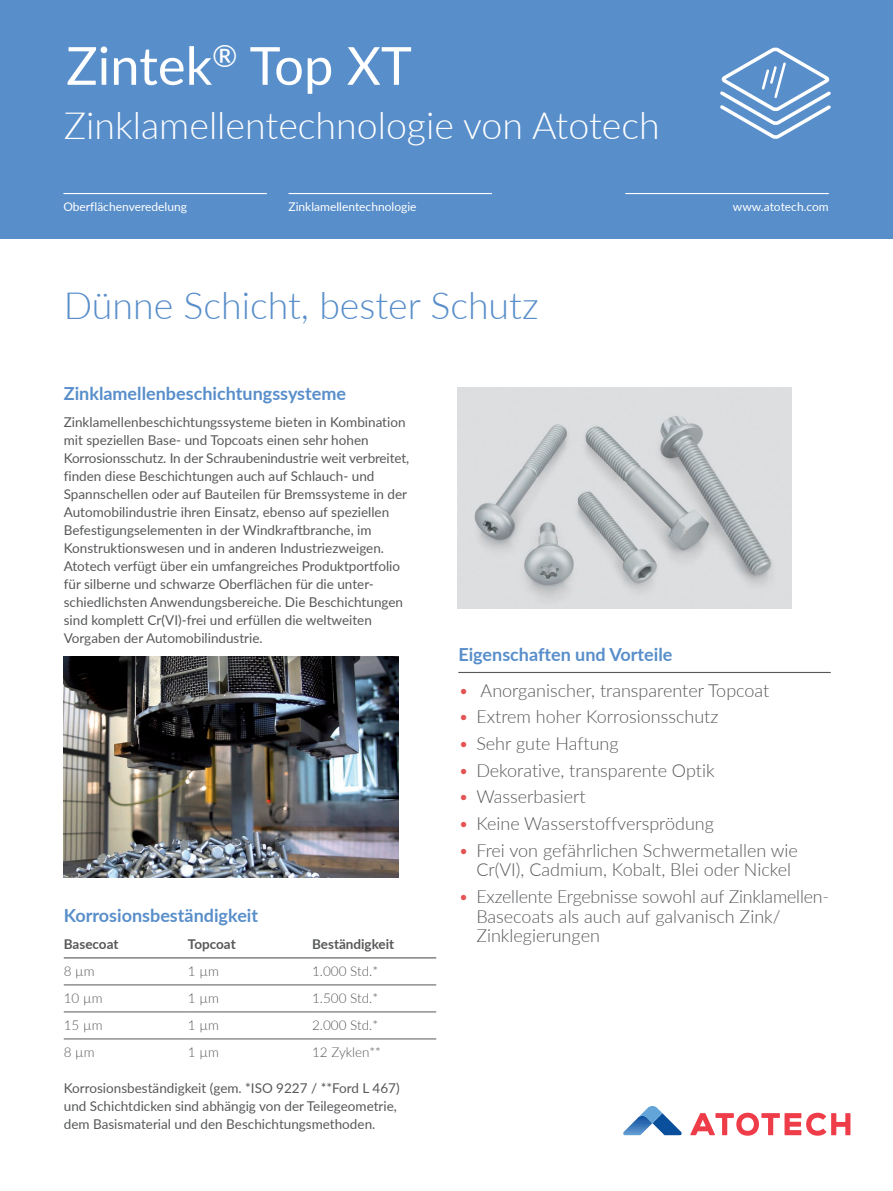
<style>
.page{position:relative;width:893px;height:1191px;background:#fff}
.page>*{position:absolute;margin:0;border:0;box-sizing:border-box;transform-origin:0 0}
.t1{font:52.5px "Lato";color:#fff}
.t2{font:300 37.5px "Lato";color:#fff}
.t3{font:300 37.5px "Lato";color:#588eca}
.t4{font:300 18px/19.5px "Lato";color:#57585a}
.t5{font:700 18px "Lato";color:#588eca}
.t6{font:13.5px/18px "Lato";color:#57585a}
.t7{font:300 13.5px "Lato";color:#57585a}
.t8{font:700 13.5px "Lato";color:#57585a}
.t9{font:12px "Lato";color:#fff}
.s1{color:#e45454}
</style>
<div class="page">
<svg style="left:690px;top:1112px;width:160px;height:23px"></svg>
<svg style="left:623px;top:1106px;width:59px;height:29px"></svg>
<img style="left:64px;top:656px;width:334px;height:221px">
<hr style="left:458px;top:672px;width:373px;height:1px;background:#57585a">
<img style="left:457px;top:387px;width:335px;height:222px">
<div style="left:0;top:0;width:893px;height:238px;background:#588eca"></div>
<hr style="left:63px;top:193px;width:204px;height:1px;background:#fff">
<hr style="left:289px;top:193px;width:203px;height:1px;background:#fff">
<hr style="left:625px;top:193px;width:204px;height:1px;background:#fff">
<svg style="left:720px;top:47px;width:111px;height:92px"></svg>
<hr style="left:64px;top:957px;width:124px;height:1px;background:#57585a">
<hr style="left:188px;top:957px;width:124px;height:1px;background:#57585a">
<hr style="left:312px;top:957px;width:124px;height:1px;background:#57585a">
<hr style="left:64px;top:984px;width:124px;height:1px;background:#57585a">
<hr style="left:188px;top:984px;width:124px;height:1px;background:#57585a">
<hr style="left:312px;top:984px;width:124px;height:1px;background:#57585a">
<hr style="left:64px;top:1011px;width:124px;height:1px;background:#57585a">
<hr style="left:188px;top:1011px;width:124px;height:1px;background:#57585a">
<hr style="left:312px;top:1011px;width:124px;height:1px;background:#57585a">
<hr style="left:64px;top:1038px;width:124px;height:1px;background:#57585a">
<hr style="left:188px;top:1038px;width:124px;height:1px;background:#57585a">
<hr style="left:312px;top:1038px;width:124px;height:1px;background:#57585a">
<h1 class="t1" style="left:66px;top:28px;width:347px">Zintek<sup>®</sup> Top XT</h1>
<h2 class="t2" style="left:64px;top:100px;width:597px">Zinklamellentechnologie von Atotech</h2>
<p class="t9" style="left:63px;top:198px;width:125px">Oberflächenveredelung</p>
<p class="t9" style="left:289px;top:198px;width:130px">Zinklamellentechnologie</p>
<p class="t9" style="left:733px;top:198px;width:97px">www.atotech.com</p>
<h2 class="t3" style="left:64px;top:279px;width:476px">Dünne Schicht, bester Schutz</h2>
<h3 class="t5" style="left:64px;top:380px;width:284px">Zinklamellenbeschichtungssysteme</h3>
<p class="t6" style="left:64px;top:413px;width:347px">Zinklamellenbeschichtungssysteme bieten in Kombination mit speziellen Base- und Topcoats einen sehr hohen Korrosionsschutz. In der Schraubenindustrie weit verbreitet, finden diese Beschichtungen auch auf Schlauch- und Spannschellen oder auf Bauteilen für Bremssysteme in der Automobilindustrie ihren Einsatz, ebenso auf speziellen Befestigungselementen in der Windkraftbranche, im Konstruktionswesen und in anderen Industriezweigen.<br>Atotech verfügt über ein umfangreiches Produktportfolio für silberne und schwarze Oberflächen für die unter&shy;schiedlichsten Anwendungsbereiche. Die Beschichtungen sind komplett Cr(VI)-frei und erfüllen die weltweiten Vorgaben der Automobilindustrie.</p>
<h3 class="t5" style="left:64px;top:902px;width:196px">Korrosionsbeständigkeit</h3>
<p class="t8" style="left:64px;top:934px;width:56px">Basecoat</p>
<p class="t8" style="left:188px;top:934px;width:49px">Topcoat</p>
<p class="t8" style="left:312px;top:934px;width:84px">Beständigkeit</p>
<p class="t7" style="left:64px;top:962px;width:32px">8 µm</p>
<p class="t7" style="left:188px;top:962px;width:32px">1 µm</p>
<p class="t7" style="left:312px;top:962px;width:67px">1.000 Std.*</p>
<p class="t7" style="left:64px;top:989px;width:40px">10 µm</p>
<p class="t7" style="left:188px;top:989px;width:32px">1 µm</p>
<p class="t7" style="left:312px;top:989px;width:67px">1.500 Std.*</p>
<p class="t7" style="left:64px;top:1016px;width:40px">15 µm</p>
<p class="t7" style="left:188px;top:1016px;width:32px">1 µm</p>
<p class="t7" style="left:312px;top:1016px;width:67px">2.000 Std.*</p>
<p class="t7" style="left:64px;top:1043px;width:32px">8 µm</p>
<p class="t7" style="left:188px;top:1043px;width:32px">1 µm</p>
<p class="t7" style="left:312px;top:1043px;width:70px">12 Zyklen**</p>
<p class="t6" style="left:64px;top:1079px;width:337px">Korrosionsbeständigkeit (gem. *ISO 9227 / **Ford L 467) und Schichtdicken sind abhängig von der Teilegeometrie, dem Basismaterial und den Beschichtungsmethoden.</p>
<h3 class="t5" style="left:458px;top:641px;width:216px">Eigenschaften und Vorteile</h3>
<h3 class="t4" style="left:458px;top:679px;width:313px"><span class="s1">•</span> Anorganischer, transparenter Topcoat</h3>
<h3 class="t4" style="left:458px;top:706px;width:262px"><span class="s1">•</span> Extrem hoher Korrosionsschutz</h3>
<h3 class="t4" style="left:458px;top:733px;width:162px"><span class="s1">•</span> Sehr gute Haftung</h3>
<h3 class="t4" style="left:458px;top:760px;width:258px"><span class="s1">•</span> Dekorative, transparente Optik</h3>
<h3 class="t4" style="left:458px;top:786px;width:129px"><span class="s1">•</span> Wasserbasiert</h3>
<h3 class="t4" style="left:458px;top:813px;width:257px"><span class="s1">•</span> Keine Wasserstoffversprödung</h3>
<h3 class="t4" style="left:476px;top:840px;width:323px;text-indent:-18px"><span class="s1">•</span> Frei von gefährlichen Schwermetallen wie<br>Cr(VI), Cadmium, Kobalt, Blei oder Nickel</h3>
<h3 class="t4" style="left:476px;top:886px;width:354px;text-indent:-18px"><span class="s1">•</span> Exzellente Ergebnisse sowohl auf Zinklamellen-<br>Basecoats als auch auf galvanisch Zink/<br>Zinklegierungen</h3>
</div>
